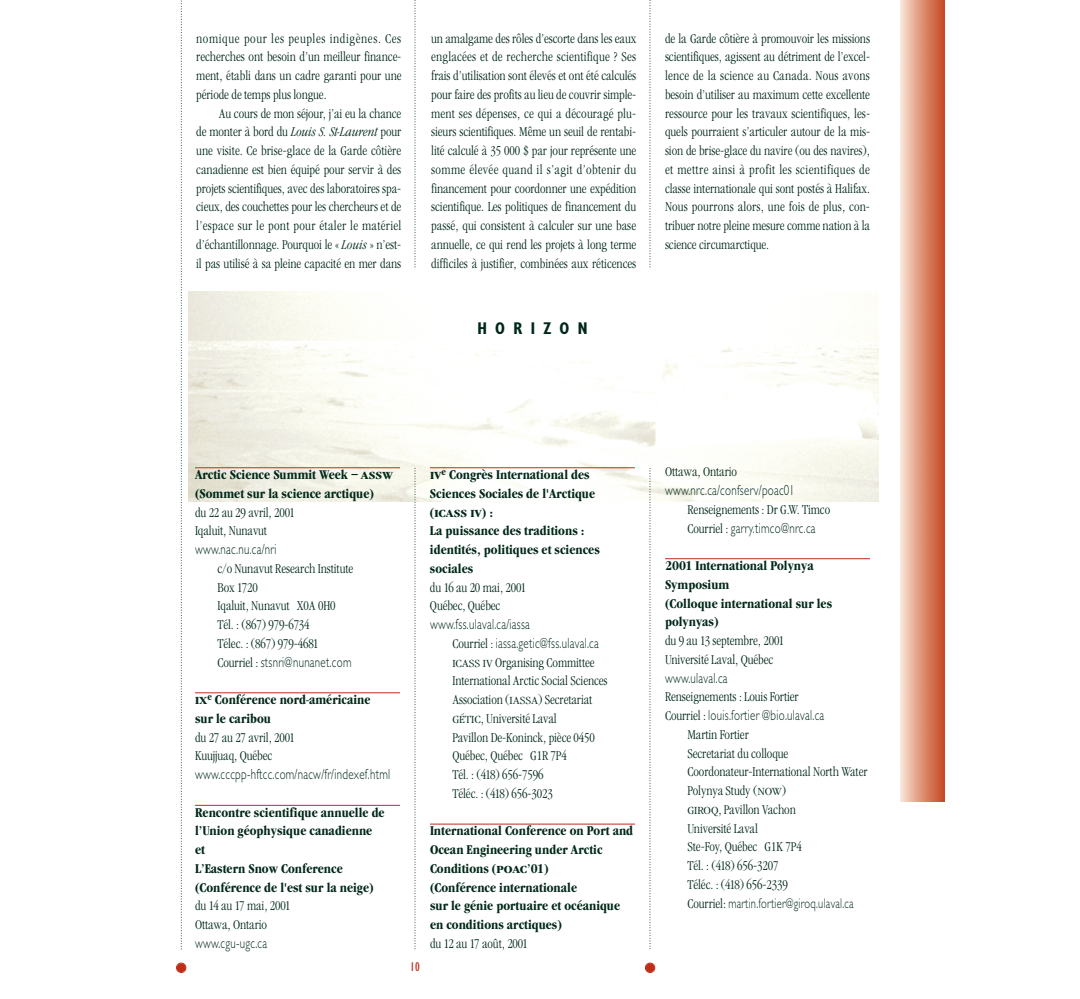
<style>
.page{position:relative;width:1080px;height:999px;background:#fff}
.page>*{position:absolute;margin:0;border:0;box-sizing:border-box;transform-origin:0 0}
.t1{font:17.5px "Gill Sans Bld Cnd";letter-spacing:.475em;color:#002818}
.t2{font:15px/18.8px "Gill M Lgt";letter-spacing:.025em;color:#002818;scale:.75 1}
.t3{font:14.38px "Gill M Lgt";letter-spacing:.025em;color:#002818;scale:.75 1}
.t4{font:13.12px/18.8px "Garamond Lgt Cnd";color:#002818}
.t5{font:13.12px/18.8px "Garamond Bld Cnd";color:#002818}
.t6{font:condensed 13.12px "Gill Sans";color:#bf2d19}
.t7{font:10.62px "Garamond Bld Cnd";color:#002818;scale:1.3 1}
.s1{font-family:"Garamond Lgt Cnd Itl"}
.s2{font-size:10.62px}
.s3{font-family:"Garamond Lgt Cnd";font-size:13.12px}
.s4{font-size:13.12px}
</style>
<div class="page">
<img style="left:900px;top:0;width:45px;height:801px">
<svg style="left:181px;top:0;width:1px;height:950px"></svg>
<div style="left:177px;top:963px;width:9px;height:9px;background:#bf2d19;border-radius:50%"></div>
<div style="left:176px;top:963px;width:10px;height:10px;border:1px solid #bf2d19;border-radius:50%"></div>
<svg style="left:415px;top:0;width:1px;height:268px"></svg>
<svg style="left:650px;top:0;width:1px;height:268px"></svg>
<div style="left:646px;top:963px;width:8px;height:9px;background:#bf2d19;border-radius:50%"></div>
<div style="left:645px;top:963px;width:10px;height:10px;border:1px solid #bf2d19;border-radius:50%"></div>
<hr style="left:195px;top:467px;width:205px;height:1px;background:#bf2d19">
<hr style="left:195px;top:692px;width:205px;height:1px;background:#bf2d19">
<hr style="left:195px;top:805px;width:205px;height:1px;background:#bf2d19">
<hr style="left:430px;top:467px;width:205px;height:1px;background:#bf2d19">
<hr style="left:430px;top:824px;width:205px;height:1px;background:#bf2d19">
<hr style="left:665px;top:558px;width:205px;height:1px;background:#bf2d19">
<svg style="left:415px;top:468px;width:1px;height:481px"></svg>
<svg style="left:650px;top:468px;width:1px;height:481px"></svg>
<p class="t4" style="left:196px;top:30px;width:207px;text-align:justify">nomique pour les peuples indigènes. Ces recherches ont besoin d’un meilleur finance&shy;ment, établi dans un cadre garanti pour une période de temps plus longue.</p>
<p class="t4" style="left:196px;top:105px;width:207px;text-align:justify;text-indent:23px">Au cours de mon séjour, j’ai eu la chance de monter à bord du <span class="s1">Louis S. St-Laurent</span> pour une visite. Ce brise-glace de la Garde côtière canadienne est bien équipé pour servir à des projets scientifiques, avec des laboratoires spa&shy;cieux, des couchettes pour les chercheurs et de l’espace sur le pont pour étaler le matériel d’échantillonnage. Pourquoi le « <span class="s1">Louis</span> » n’est&shy;il pas utilisé à sa pleine capacité en mer dans</p>
<p class="t4" style="left:431px;top:30px;width:207px;text-align:justify">un amalgame des rôles d’escorte dans les eaux englacées et de recherche scientifique ? Ses frais d’utilisation sont élevés et ont été calculés pour faire des profits au lieu de couvrir simple&shy;ment ses dépenses, ce qui a découragé plu&shy;sieurs scientifiques. Même un seuil de rentabi&shy;lité calculé à 35 000 $ par jour représente une somme élevée quand il s’agit d’obtenir du financement pour coordonner une expédition scientifique. Les politiques de financement du passé, qui consistent à calculer sur une base annuelle, ce qui rend les projets à long terme difficiles à justifier, combinées aux réticences</p>
<p class="t4" style="left:665px;top:30px;width:207px;text-align:justify">de la Garde côtière à promouvoir les missions scientifiques, agissent au détriment de l’excel&shy;lence de la science au Canada. Nous avons besoin d’utiliser au maximum cette excellente ressource pour les travaux scientifiques, les&shy;quels pourraient s’articuler autour de la mis&shy;sion de brise-glace du navire (ou des navires), et mettre ainsi à profit les scientifiques de classe internationale qui sont postés à Halifax.<br>Nous pourrons alors, une fois de plus, con&shy;tribuer notre pleine mesure comme nation à la science circumarctique.</p>
<h1 class="t1" style="left:477px;top:322px;width:112px">HORIZON</h1>
<p class="t5" style="left:195px;top:466px;width:199px">Arctic Science Summit Week – <span class="s2">ASSW </span>(Sommet sur la science arctique)</p>
<p class="t4" style="left:195px;top:504px;width:101px">du 22 au 29 avril, 2001<br>Iqaluit, Nunavut</p>
<p class="t2" style="left:195px;top:541px;width:110px">www.nac.nu.ca/nri</p>
<p class="t4" style="left:218px;top:560px;width:137px">c/o Nunavut Research Institute<br>Box 1720<br>Iqaluit, Nunavut X0A 0H0<br>Tél. : (867) 979-6734<br>Télec. : (867) 979-4681</p>
<p class="t2" style="left:218px;top:654px;width:180px"><span class="s3">Courriel :</span> stsnri@nunanet.com</p>
<p class="t5" style="left:195px;top:691px;width:177px"><span class="s2">IX</span><sup>e</sup> Conférence nord-américaine sur le caribou</p>
<p class="t4" style="left:195px;top:729px;width:101px">du 27 au 27 avril, 2001<br>Kuujjuaq, Québec</p>
<p class="t2" style="left:195px;top:766px;width:262px">www.cccpp-hftcc.com/nacw/fr/indexef.html</p>
<p class="t5" style="left:195px;top:804px;width:191px">Rencontre scientifique annuelle de l’Union géophysique canadienne et<br>L’Eastern Snow Conference (Conférence de l'est sur la neige)</p>
<p class="t4" style="left:195px;top:898px;width:97px">du 14 au 17 mai, 2001<br>Ottawa, Ontario</p>
<p class="t2" style="left:195px;top:935px;width:98px">www.cgu-ugc.ca</p>
<p class="t6" style="left:410px;top:962px;width:11px">10</p>
<p class="t5" style="left:430px;top:466px;width:167px"><span class="s2">IV</span><sup>e</sup> Congrès International des<br>Sciences Sociales de l'Arctique</p>
<p class="t7" style="left:430px;top:509px;width:50px"><span class="s4">(</span>ICASS IV<span class="s4">) :</span></p>
<p class="t5" style="left:430px;top:523px;width:171px">La puissance des traditions : identités, politiques et sciences sociales</p>
<p class="t4" style="left:430px;top:579px;width:98px">du 16 au 20 mai, 2001<br>Québec, Québec</p>
<p class="t2" style="left:452px;top:616px;width:197px;text-indent:-22px">www.fss.ulaval.ca/iassa<br><span class="s3">Courriel :</span> iassa.getic@fss.ulaval.ca</p>
<p class="t4" style="left:452px;top:654px;width:157px"><span class="s2">ICASS IV</span> Organising Committee<br>International Arctic Social Sciences<br>Association (<span class="s2">IASSA</span>) Secretariat<br><span class="s2">GÉTIC</span>, Université Laval<br>Pavillon De-Koninck, pièce 0450<br>Québec, Québec G1R 7P4<br>Tél. : (418) 656-7596<br>Téléc. : (418) 656-3023</p>
<p class="t5" style="left:430px;top:823px;width:205px">International Conference on Port and<br>Ocean Engineering under Arctic<br>Conditions (<span class="s2">POAC</span>’01)<br>(Conférence internationale<br>sur le génie portuaire et océanique en conditions arctiques)</p>
<p class="t4" style="left:430px;top:935px;width:99px">du 12 au 17 août, 2001</p>
<p class="t4" style="left:665px;top:464px;width:73px">Ottawa, Ontario</p>
<p class="t2" style="left:665px;top:482px;width:174px">www.nrc.ca/confserv/poac01</p>
<p class="t4" style="left:688px;top:501px;width:144px">Renseignements : Dr G.W. Timco</p>
<p class="t2" style="left:688px;top:520px;width:172px"><span class="s3">Courriel :</span> garry.timco@nrc.ca</p>
<p class="t5" style="left:665px;top:557px;width:169px">2001 International Polynya<br>Symposium<br>(Colloque international sur les polynyas)</p>
<p class="t4" style="left:665px;top:632px;width:121px">du 9 au 13 septembre, 2001<br>Université Laval, Québec</p>
<p class="t2" style="left:665px;top:670px;width:85px">www.ulaval.ca</p>
<p class="t4" style="left:665px;top:689px;width:135px">Renseignements : Louis Fortier</p>
<p class="t2" style="left:665px;top:707px;width:214px"><span class="s3">Courriel :</span> louis.fortier @bio.ulaval.ca</p>
<p class="t4" style="left:687px;top:726px;width:182px">Martin Fortier<br>Secretariat du colloque<br>Coordonateur-International North Water<br>Polynya Study (<span class="s2">NOW</span>)<br><span class="s2">GIROQ</span>, Pavillon Vachon<br>Université Laval<br>Ste-Foy, Québec G1K 7P4<br>Tél. : (418) 656-3207<br>Téléc. : (418) 656-2339</p>
<p class="t3" style="left:687px;top:897px;width:223px"><span class="s3">Courriel:</span> martin.fortier@giroq.ulaval.ca</p>
</div>
